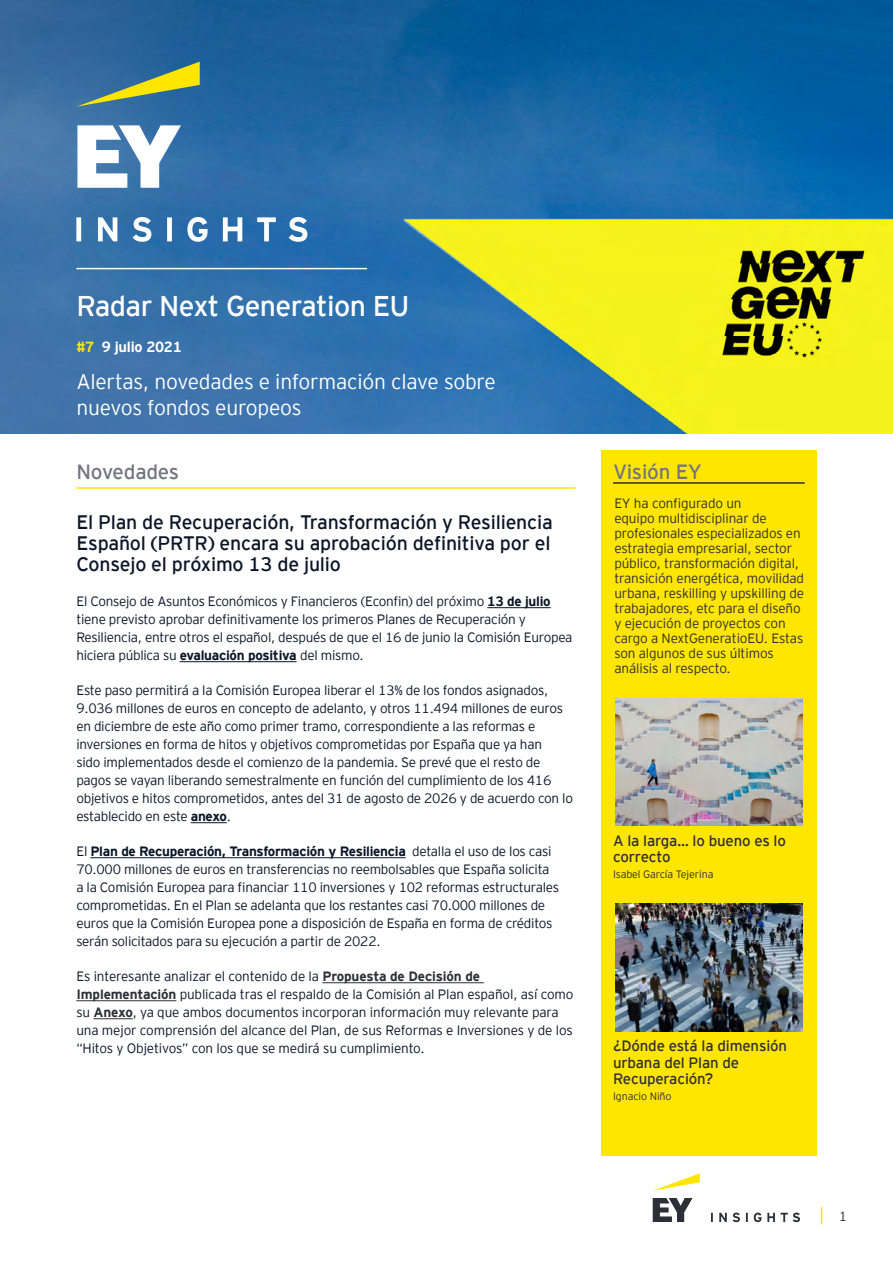
<style>
.page{position:relative;width:893px;height:1263px;background:#fff}
.page>*{position:absolute;margin:0;border:0;box-sizing:border-box;transform-origin:0 0}
.t1{font:28.5px "EY Interstate";letter-spacing:-.02em;color:#fff}
.t2{font:300 21px/25.2px "EY Interstate";letter-spacing:-.01em;color:#fff}
.Título_Grey{font:20.55px "EY Interstate";letter-spacing:-.01em;color:#747480}
.tÍTULO_BLACK{font:19.5px/21px "EY Interstate";letter-spacing:-.01em;color:#0a1627;text-align:justify}
.Title_pequeño_latera{font:15px/16.5px "EY Interstate";letter-spacing:-.01em;color:#2e2e38}
.Brochure_subtitle_RL{font:700 14.7px "EY Interstate";letter-spacing:-.02em;color:#fff}
.t3{font:300 13.5px/18px "EY Interstate";letter-spacing:-.02em;color:#0a1627}
.t4{font:300 13.5px/15px "EY Interstate";letter-spacing:-.01em;color:#2e2e38}
.t5{font:300 10.65px "EY Interstate";letter-spacing:-.01em;color:#2e2e38}
.s1{color:#ffe600}
.s2{font-weight:700}
.s3{font-weight:700;color:#2e2e38}
</style>
<div class="page">
<svg style="left:652px;top:1173px;width:48px;height:18px"></svg>
<svg style="left:653px;top:1198px;width:40px;height:24px"></svg>
<svg style="left:711px;top:1212px;width:89px;height:10px"></svg>
<svg style="left:821px;top:1207px;width:1px;height:17px"></svg>
<div style="left:601px;top:450px;width:215px;height:706px;background:#ffe600"></div>
<hr style="left:76px;top:487px;width:499px;height:2px;background:#ffe600">
<hr style="left:613px;top:482px;width:192px;height:2px;background:#2e2e38">
<img style="left:0;top:0;width:893px;height:433px">
<hr style="left:76px;top:268px;width:291px;height:1px;background:#fff">
<svg style="left:76px;top:62px;width:124px;height:45px;background:#648876"></svg>
<svg style="left:77px;top:125px;width:104px;height:63px"></svg>
<svg style="left:76px;top:217px;width:231px;height:25px"></svg>
<hr style="left:487px;top:607px;width:64px;height:1px;background:#0a1627">
<hr style="left:180px;top:661px;width:117px;height:1px;background:#0a1627">
<hr style="left:191px;top:822px;width:36px;height:1px;background:#0a1627">
<hr style="left:90px;top:857px;width:316px;height:1px;background:#0a1627">
<hr style="left:322px;top:982px;width:162px;height:1px;background:#2e2e38">
<hr style="left:76px;top:1000px;width:100px;height:1px;background:#2e2e38">
<hr style="left:93px;top:1018px;width:40px;height:1px;background:#2e2e38">
<img style="left:615px;top:698px;width:187px;height:128px">
<img style="left:615px;top:904px;width:187px;height:127px">
<p class="t1" style="left:76px;top:286px;width:335px">Radar Next Generation EU</p>
<p class="Brochure_subtitle_RL" style="left:76px;top:336px;width:107px"><span class="s1">#7</span> 9 julio 2021</p>
<p class="t2" style="left:76px;top:368px;width:421px">Alertas, novedades e información clave sobre nuevos fondos europeos</p>
<p class="Título_Grey" style="left:76px;top:457px;width:104px">Novedades</p>
<p class="Título_Grey" style="left:613px;top:457px;width:90px">Visión EY</p>
<p class="tÍTULO_BLACK" style="left:76px;top:510px;width:478px">El Plan de Recuperación, Transformación y Resiliencia Español (PRTR) encara su aprobación definitiva por el Consejo el próximo 13 de julio</p>
<p class="t3" style="left:76px;top:591px;width:498px">El Consejo de Asuntos Económicos y Financieros (Econfin) del próximo <span class="s2">13 de julio </span>tiene previsto aprobar definitivamente los primeros Planes de Recuperación y Resiliencia, entre otros el español, después de que el 16 de junio la Comisión Europea hiciera pública su <span class="s2">evaluación positiva</span> del mismo.</p>
<p class="t3" style="left:76px;top:680px;width:498px">Este paso permitirá a la Comisión Europea liberar el 13% de los fondos asignados, 9.036 millones de euros en concepto de adelanto, y otros 11.494 millones de euros en diciembre de este año como primer tramo, correspondiente a las reformas e inversiones en forma de hitos y objetivos comprometidas por España que ya han<br>sido implementados desde el comienzo de la pandemia. Se prevé que el resto de pagos se vayan liberando semestralmente en función del cumplimiento de los 416 objetivos e hitos comprometidos, antes del 31 de agosto de 2026 y de acuerdo con lo establecido en este <span class="s2">anexo</span>.</p>
<p class="t3" style="left:76px;top:841px;width:484px">El <span class="s2">Plan de Recuperación, Transformación y Resiliencia</span> detalla el uso de los casi 70.000 millones de euros en transferencias no reembolsables que España solicita a la Comisión Europea para financiar 110 inversiones y 102 reformas estructurales comprometidas. En el Plan se adelanta que los restantes casi 70.000 millones de euros que la Comisión Europea pone a disposición de España en forma de créditos serán solicitados para su ejecución a partir de 2022.</p>
<p class="t3" style="left:76px;top:966px;width:499px">Es interesante analizar el contenido de la <span class="s3">Propuesta de Decisión de Implementación</span> publicada tras el respaldo de la Comisión al Plan español, así como su <span class="s3">Anexo</span>, ya que ambos documentos incorporan información muy relevante para una mejor comprensión del alcance del Plan, de sus Reformas e Inversiones y de los “Hitos y Objetivos” con los que se medirá su cumplimiento.</p>
<p class="t4" style="left:614px;top:495px;width:191px">EY ha configurado un<br>equipo multidisciplinar de profesionales especializados en estrategia empresarial, sector público, transformación digital, transición energética, movilidad urbana, reskilling y upskilling de trabajadores, etc para el diseño y ejecución de proyectos con cargo a NextGeneratioEU. Estas son algunos de sus últimos análisis al respecto.</p>
<p class="Title_pequeño_latera" style="left:613px;top:831px;width:174px">A la larga… lo bueno es lo correcto</p>
<p class="t5" style="left:613px;top:867px;width:102px">Isabel García Tejerina</p>
<p class="Title_pequeño_latera" style="left:613px;top:1037px;width:176px">¿Dónde está la dimensión urbana del Plan de<br>Recuperación?</p>
<p class="t5" style="left:613px;top:1089px;width:60px">Ignacio Niño</p>
<p class="t4" style="left:839px;top:1208px;width:10px">1</p>
</div>
